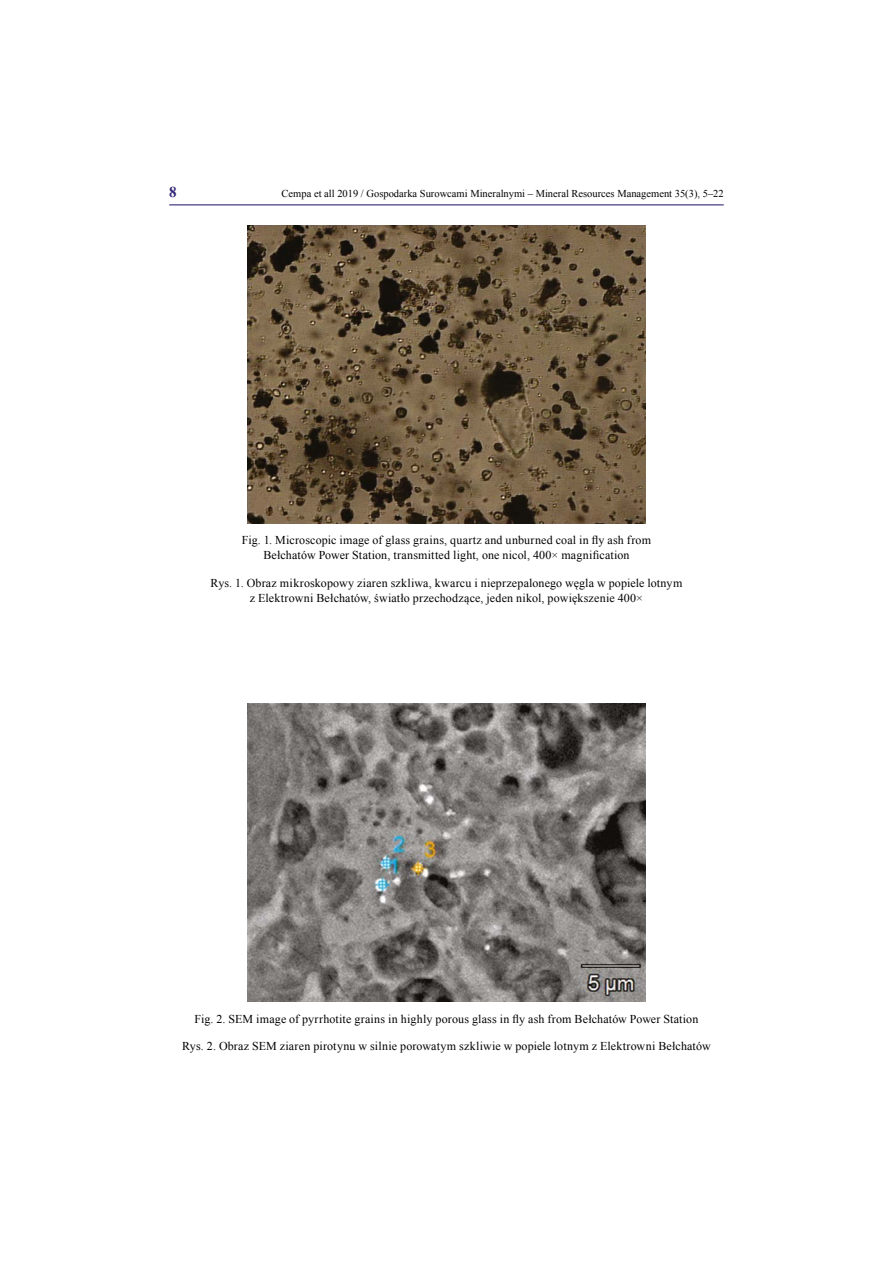
<style>
.page{position:relative;width:893px;height:1263px;background:#fff}
.page>*{position:absolute;margin:0;border:0;box-sizing:border-box;transform-origin:0 0}
.t1{font:700 15px "Times New Roman";color:#362978}
.t2{font:12px/15px "Times New Roman";letter-spacing:.015em;color:#000;text-align:center}
.t3{font:10.5px "Times New Roman";color:#000}
</style>
<div class="page">
<hr style="left:169px;top:204px;width:555px;height:1px;background:#362978">
<img style="left:248px;top:225px;width:397px;height:298px">
<img style="left:248px;top:704px;width:397px;height:297px">
<p class="t1" style="left:169px;top:182px;width:9px">8</p>
<p class="t3" style="left:282px;top:186px;width:444px">Cempa et all 2019 / Gospodarka Surowcami Mineralnymi – Mineral Resources Management 35(3), 5–22</p>
<p class="t2" style="left:242px;top:532px;width:411px">Fig. 1. Microscopic image of glass grains, quartz and unburned coal in fly ash from<br>Bełchatów Power Station, transmitted light, one nicol, 400× magnification</p>
<p class="t2" style="left:211px;top:575px;width:473px">Rys. 1. Obraz mikroskopowy ziaren szkliwa, kwarcu i nieprzepalonego węgla w popiele lotnym z Elektrowni Bełchatów, światło przechodzące, jeden nikol, powiększenie 400×</p>
<p class="t2" style="left:195px;top:1011px;width:43px">Fig. 2. SEM</p>
<p class="t2" style="left:256px;top:1011px;width:444px">image of pyrrhotite grains in highly porous glass in fly ash from Bełchatów Power Station</p>
<p class="t2" style="left:182px;top:1038px;width:79px">Rys. 2. Obraz SEM</p>
<p class="t2" style="left:280px;top:1038px;width:432px">ziaren pirotynu w silnie porowatym szkliwie w popiele lotnym z Elektrowni Bełchatów</p>
</div>
